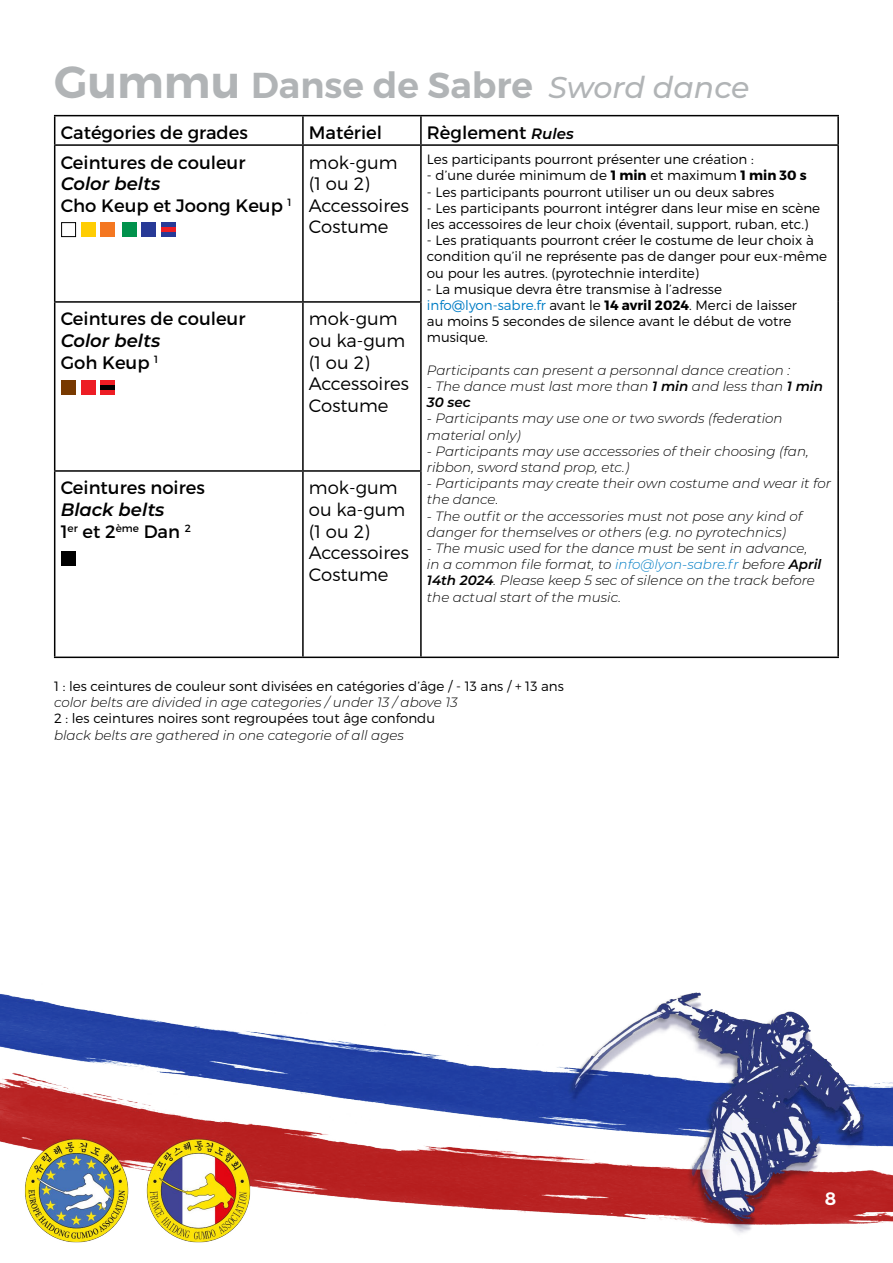
<style>
.page{position:relative;width:893px;height:1263px;background:#fff}
.page>*{position:absolute;margin:0;border:0;box-sizing:border-box;transform-origin:0 0}
.t1{font:600 36px "Montserrat";color:#b1b4b6}
.t2{font:18px/21.6px "Montserrat";color:#000}
.t3{font:300 18px/21.6px "Montserrat";color:#000}
.t4{font:italic 600 18px/21.6px "Montserrat";color:#000}
.t5{font:600 18px "Montserrat";color:#fff}
.t6{font:italic 300 13.5px/16.2px "Montserrat";color:#000}
.t7{font:300 13.5px/16.2px "Montserrat";color:#000}
.s1{font-size:45px}
.s2{font-weight:500;font-style:italic;font-size:30px}
.s3{font-weight:600;font-style:italic;font-size:15px}
.s4{font-weight:600;font-style:italic}
.s5{font-weight:700}
.s6{color:#007dc5}
.s7{font-weight:600}
.s8{font-weight:400;font-style:normal}
</style>
<div class="page">
<img style="left:0;top:992px;width:893px;height:251px">
<hr style="left:54px;top:115px;width:249px;height:1px;background:#000">
<svg style="left:54px;top:116px;width:1px;height:28px"></svg>
<hr style="left:303px;top:115px;width:118px;height:1px;background:#000">
<hr style="left:302px;top:116px;width:2px;height:28px;background:#000">
<hr style="left:421px;top:115px;width:418px;height:1px;background:#000">
<hr style="left:420px;top:116px;width:2px;height:28px;background:#000">
<hr style="left:837px;top:116px;width:2px;height:28px;background:#000">
<hr style="left:54px;top:144px;width:249px;height:2px;background:#000">
<hr style="left:54px;top:146px;width:1px;height:155px;background:#000">
<hr style="left:303px;top:144px;width:118px;height:2px;background:#000">
<hr style="left:302px;top:146px;width:2px;height:155px;background:#000">
<hr style="left:421px;top:144px;width:418px;height:2px;background:#000">
<hr style="left:420px;top:146px;width:2px;height:155px;background:#000">
<hr style="left:837px;top:146px;width:2px;height:156px;background:#000">
<hr style="left:54px;top:301px;width:249px;height:2px;background:#000">
<hr style="left:54px;top:303px;width:1px;height:167px;background:#000">
<hr style="left:303px;top:301px;width:119px;height:2px;background:#000">
<hr style="left:302px;top:303px;width:2px;height:167px;background:#000">
<hr style="left:420px;top:303px;width:2px;height:167px;background:#000">
<hr style="left:837px;top:302px;width:2px;height:169px;background:#000">
<hr style="left:54px;top:470px;width:249px;height:2px;background:#000">
<hr style="left:54px;top:472px;width:1px;height:184px;background:#000">
<hr style="left:303px;top:470px;width:119px;height:2px;background:#000">
<hr style="left:302px;top:472px;width:2px;height:184px;background:#000">
<hr style="left:420px;top:472px;width:2px;height:184px;background:#000">
<hr style="left:837px;top:471px;width:2px;height:185px;background:#000">
<hr style="left:54px;top:656px;width:249px;height:2px;background:#000">
<hr style="left:303px;top:656px;width:118px;height:2px;background:#000">
<hr style="left:421px;top:656px;width:418px;height:2px;background:#000">
<div style="left:61px;top:222px;width:15px;height:15px;border:1px solid #000"></div>
<div style="left:81px;top:222px;width:14px;height:15px;background:#ffcd03"></div>
<div style="left:101px;top:222px;width:14px;height:15px;background:#f47721"></div>
<div style="left:122px;top:222px;width:14px;height:15px;background:#00924c"></div>
<div style="left:142px;top:222px;width:14px;height:15px;background:#283a97"></div>
<div style="left:161px;top:222px;width:14px;height:15px;background:#283a97"></div>
<hr style="left:161px;top:228px;width:14px;height:4px;background:#ed1d24">
<div style="left:61px;top:381px;width:15px;height:14px;background:#783900"></div>
<div style="left:81px;top:381px;width:14px;height:14px;background:#ed1d24"></div>
<div style="left:101px;top:381px;width:14px;height:14px;background:#ed1d24"></div>
<hr style="left:101px;top:386px;width:14px;height:4px;background:#000">
<div style="left:61px;top:551px;width:15px;height:15px;background:#000"></div>
<h1 class="t1" style="left:54px;top:62px;width:697px"><span class="s1">Gummu</span> Danse de Sabre <span class="s2">Sword dance</span></h1>
<h2 class="t2" style="left:61px;top:122px;width:189px">Catégories de grades</h2>
<h2 class="t2" style="left:309px;top:122px;width:75px">Matériel</h2>
<h2 class="t2" style="left:427px;top:122px;width:148px">Règlement <span class="s3">Rules</span></h2>
<h2 class="t2" style="left:61px;top:151px;width:186px">Ceintures de couleur</h2>
<h2 class="t2" style="left:61px;top:173px;width:232px"><span class="s4">Color belts<br></span>Cho Keup et Joong Keup <sup>1</sup></h2>
<h2 class="t3" style="left:309px;top:151px;width:101px">mok-gum (1 ou 2)<br>Accessoires<br>Costume</h2>
<p class="t7" style="left:427px;top:151px;width:328px">Les participants pourront présenter une création :</p>
<p class="t7" style="left:427px;top:167px;width:381px">- d’une durée minimum de <span class="s5">1 min</span> et maximum <span class="s5">1 min 30 s</span></p>
<p class="t7" style="left:427px;top:183px;width:349px">- Les participants pourront utiliser un ou deux sabres</p>
<p class="t7" style="left:427px;top:200px;width:395px">- Les participants pourront intégrer dans leur mise en scène les accessoires de leur choix (éventail, support, ruban, etc.)</p>
<p class="t7" style="left:427px;top:232px;width:402px">- Les pratiquants pourront créer le costume de leur choix à condition qu’il ne représente pas de danger pour eux-même ou pour les autres. (pyrotechnie interdite)</p>
<p class="t7" style="left:427px;top:281px;width:372px">- La musique devra être transmise à l’adresse <span class="s6">info@lyon-sabre.fr</span> avant le <span class="s5">14 avril 2024</span>. Merci de laisser au moins 5 secondes de silence avant le début de votre musique.</p>
<p class="t6" style="left:427px;top:361px;width:365px">Participants can present a personnal dance creation :</p>
<p class="t6" style="left:427px;top:378px;width:398px">- The dance must last more than <span class="s7">1 min</span> and less than <span class="s7">1 min<br>30 sec</span></p>
<p class="t6" style="left:427px;top:410px;width:357px">- Participants may use one or two swords (federation material only)</p>
<p class="t6" style="left:427px;top:442px;width:383px">- Participants may use accessories of their choosing (fan, ribbon, sword stand prop, etc.)</p>
<p class="t6" style="left:427px;top:475px;width:406px">- Participants may create their own costume and wear it for the dance.</p>
<p class="t6" style="left:427px;top:507px;width:377px">- The outfit or the accessories must not pose any kind of danger for themselves or others (e.g. no pyrotechnics)</p>
<p class="t6" style="left:427px;top:540px;width:396px">- The music used for the dance must be sent in advance, in a common file format, to <span class="s6">info@lyon-sabre.fr</span> before <span class="s7">April 14th 2024</span>. Please keep 5 sec of silence on the track before the actual start of the music.</p>
<h2 class="t2" style="left:61px;top:308px;width:186px">Ceintures de couleur</h2>
<h2 class="t4" style="left:61px;top:329px;width:101px">Color belts<br><span class="s8">Goh Keup</span> <sup>1</sup></h2>
<h2 class="t3" style="left:309px;top:308px;width:101px">mok-gum ou ka-gum (1 ou 2)<br>Accessoires<br>Costume</h2>
<h2 class="t2" style="left:61px;top:477px;width:146px">Ceintures noires</h2>
<h2 class="t4" style="left:61px;top:498px;width:132px">Black belts<br><span class="s8">1</span><sup>er</sup> <span class="s8">et 2</span><sup>ème</sup> <span class="s8">Dan</span> <sup>2</sup></h2>
<h2 class="t3" style="left:309px;top:477px;width:101px">mok-gum ou ka-gum (1 ou 2)<br>Accessoires<br>Costume</h2>
<p class="t7" style="left:54px;top:678px;width:511px">1 : les ceintures de couleur sont divisées en catégories d’âge / - 13 ans / + 13 ans</p>
<p class="t6" style="left:54px;top:694px;width:405px">color belts are divided in age categories / under 13 / above 13</p>
<p class="t7" style="left:54px;top:710px;width:383px">2 : les ceintures noires sont regroupées tout âge confondu</p>
<p class="t6" style="left:54px;top:726px;width:352px">black belts are gathered in one categorie of all ages</p>
<h2 class="t5" style="left:825px;top:1187px;width:13px">8</h2>
</div>
